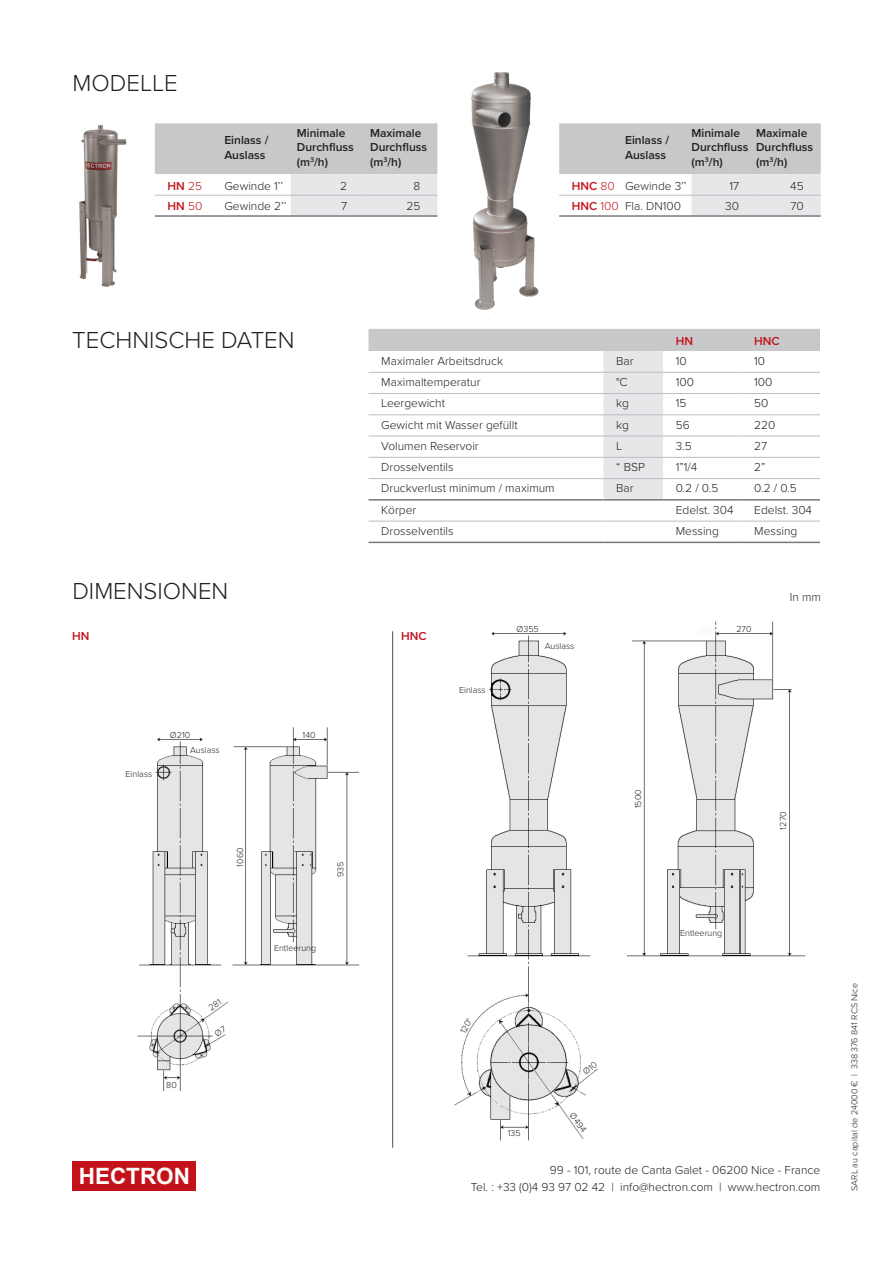
<style>
.page{position:relative;width:893px;height:1263px;background:#fff}
.page>*{position:absolute;margin:0;border:0;box-sizing:border-box;transform-origin:0 0}
.t1{font:300 24px "Proxima Nova";color:#231f20}
.t2{font:700 22.5px "Arial";color:#fff}
.t3{font:300 12px "Proxima Nova";color:#231f20}
.t4{font:600 12px/14.4px "Proxima Nova";color:#231f20}
.t5{font:600 12px "Proxima Nova";color:#c4121a}
.t6{font:300 9px "Proxima Nova";color:#231f20}
.s1{font-weight:300}
</style>
<div class="page">
<img style="left:454px;top:621px;width:352px;height:520px">
<div style="left:72px;top:1161px;width:124px;height:30px;background:#c4121a"></div>
<img style="left:471px;top:72px;width:68px;height:242px">
<img style="left:79px;top:125px;width:48px;height:162px">
<hr style="left:392px;top:631px;width:1px;height:517px;background:#636366">
<img style="left:137px;top:727px;width:223px;height:364px">
<svg style="left:369px;top:520px;width:294px;height:22px"></svg>
<svg style="left:369px;top:329px;width:451px;height:170px"></svg>
<hr style="left:369px;top:542px;width:234px;height:1px;background:#76787b">
<hr style="left:603px;top:542px;width:60px;height:1px;background:#76787b">
<hr style="left:663px;top:542px;width:78px;height:1px;background:#76787b">
<hr style="left:741px;top:542px;width:79px;height:1px;background:#76787b">
<hr style="left:369px;top:499px;width:234px;height:2px;background:#76787b">
<hr style="left:603px;top:499px;width:60px;height:2px;background:#76787b">
<hr style="left:663px;top:499px;width:78px;height:2px;background:#76787b">
<hr style="left:741px;top:499px;width:79px;height:2px;background:#76787b">
<hr style="left:369px;top:372px;width:234px;height:1px;background:#bcbdc0">
<hr style="left:603px;top:372px;width:60px;height:1px;background:#bcbdc0">
<hr style="left:663px;top:372px;width:78px;height:1px;background:#bcbdc0">
<hr style="left:741px;top:372px;width:79px;height:1px;background:#bcbdc0">
<hr style="left:369px;top:393px;width:234px;height:1px;background:#bcbdc0">
<hr style="left:603px;top:393px;width:60px;height:1px;background:#bcbdc0">
<hr style="left:663px;top:393px;width:78px;height:1px;background:#bcbdc0">
<hr style="left:741px;top:393px;width:79px;height:1px;background:#bcbdc0">
<hr style="left:369px;top:414px;width:234px;height:1px;background:#bcbdc0">
<hr style="left:603px;top:414px;width:60px;height:1px;background:#bcbdc0">
<hr style="left:663px;top:414px;width:78px;height:1px;background:#bcbdc0">
<hr style="left:741px;top:414px;width:79px;height:1px;background:#bcbdc0">
<hr style="left:369px;top:436px;width:234px;height:1px;background:#bcbdc0">
<hr style="left:603px;top:436px;width:60px;height:1px;background:#bcbdc0">
<hr style="left:663px;top:436px;width:78px;height:1px;background:#bcbdc0">
<hr style="left:741px;top:436px;width:79px;height:1px;background:#bcbdc0">
<hr style="left:369px;top:457px;width:234px;height:1px;background:#bcbdc0">
<hr style="left:603px;top:457px;width:60px;height:1px;background:#bcbdc0">
<hr style="left:663px;top:457px;width:78px;height:1px;background:#bcbdc0">
<hr style="left:741px;top:457px;width:79px;height:1px;background:#bcbdc0">
<hr style="left:369px;top:478px;width:234px;height:1px;background:#bcbdc0">
<hr style="left:603px;top:478px;width:60px;height:1px;background:#bcbdc0">
<hr style="left:663px;top:478px;width:78px;height:1px;background:#bcbdc0">
<hr style="left:741px;top:478px;width:79px;height:1px;background:#bcbdc0">
<hr style="left:369px;top:521px;width:234px;height:1px;background:#bcbdc0">
<hr style="left:603px;top:521px;width:60px;height:1px;background:#bcbdc0">
<hr style="left:663px;top:521px;width:78px;height:1px;background:#bcbdc0">
<hr style="left:741px;top:521px;width:79px;height:1px;background:#bcbdc0">
<svg style="left:155px;top:123px;width:282px;height:92px"></svg>
<hr style="left:155px;top:215px;width:69px;height:2px;background:#76787b">
<hr style="left:224px;top:215px;width:67px;height:2px;background:#76787b">
<hr style="left:291px;top:215px;width:73px;height:2px;background:#76787b">
<hr style="left:364px;top:215px;width:73px;height:2px;background:#76787b">
<hr style="left:155px;top:195px;width:69px;height:1px;background:#bcbdc0">
<hr style="left:224px;top:195px;width:67px;height:1px;background:#bcbdc0">
<hr style="left:291px;top:195px;width:73px;height:1px;background:#bcbdc0">
<hr style="left:364px;top:195px;width:73px;height:1px;background:#bcbdc0">
<svg style="left:559px;top:123px;width:262px;height:92px"></svg>
<hr style="left:559px;top:215px;width:66px;height:2px;background:#76787b">
<hr style="left:625px;top:215px;width:67px;height:2px;background:#76787b">
<hr style="left:692px;top:215px;width:64px;height:2px;background:#76787b">
<hr style="left:756px;top:215px;width:65px;height:2px;background:#76787b">
<hr style="left:559px;top:195px;width:66px;height:1px;background:#bcbdc0">
<hr style="left:625px;top:195px;width:67px;height:1px;background:#bcbdc0">
<hr style="left:692px;top:195px;width:64px;height:1px;background:#bcbdc0">
<hr style="left:756px;top:195px;width:65px;height:1px;background:#bcbdc0">
<svg style="left:214px;top:1026px;width:12px;height:11px"></svg>
<svg style="left:208px;top:999px;width:14px;height:11px"></svg>
<svg style="left:583px;top:1061px;width:14px;height:14px"></svg>
<p class="t1" style="left:73px;top:65px;width:107px">MODELLE</p>
<p class="t4" style="left:224px;top:133px;width:46px">Einlass /</p>
<p class="t4" style="left:224px;top:147px;width:43px">Auslass</p>
<p class="t4" style="left:297px;top:125px;width:58px">Minimale<br>Durchfluss (m<sup>3</sup>/h)</p>
<p class="t4" style="left:370px;top:125px;width:58px">Maximale<br>Durchfluss (m<sup>3</sup>/h)</p>
<p class="t4" style="left:625px;top:133px;width:46px">Einlass /</p>
<p class="t4" style="left:625px;top:147px;width:43px">Auslass</p>
<p class="t4" style="left:692px;top:125px;width:58px">Minimale<br>Durchfluss (m<sup>3</sup>/h)</p>
<p class="t4" style="left:756px;top:125px;width:58px">Maximale<br>Durchfluss (m<sup>3</sup>/h)</p>
<p class="t5" style="left:168px;top:177px;width:36px">HN <span class="s1">25</span></p>
<p class="t3" style="left:224px;top:177px;width:60px">Gewinde 1’’</p>
<p class="t3" style="left:340px;top:177px;width:8px">2</p>
<p class="t3" style="left:414px;top:177px;width:8px">8</p>
<p class="t5" style="left:168px;top:197px;width:36px">HN <span class="s1">50</span></p>
<p class="t3" style="left:224px;top:197px;width:64px">Gewinde 2’’</p>
<p class="t3" style="left:341px;top:197px;width:8px">7</p>
<p class="t3" style="left:406px;top:197px;width:15px">25</p>
<p class="t5" style="left:572px;top:177px;width:44px">HNC <span class="s1">80</span></p>
<p class="t3" style="left:625px;top:177px;width:63px">Gewinde 3’’</p>
<p class="t3" style="left:729px;top:177px;width:11px">17</p>
<p class="t3" style="left:790px;top:177px;width:15px">45</p>
<p class="t5" style="left:572px;top:197px;width:48px">HNC <span class="s1">100</span></p>
<p class="t3" style="left:625px;top:197px;width:58px">Fla. DN100</p>
<p class="t3" style="left:725px;top:197px;width:15px">30</p>
<p class="t3" style="left:790px;top:197px;width:15px">70</p>
<p class="t1" style="left:72px;top:322px;width:224px">TECHNISCHE DATEN</p>
<p class="t5" style="left:676px;top:332px;width:19px">HN</p>
<p class="t5" style="left:754px;top:332px;width:27px">HNC</p>
<p class="t3" style="left:381px;top:352px;width:123px">Maximaler Arbeitsdruck</p>
<p class="t3" style="left:616px;top:352px;width:19px">Bar</p>
<p class="t3" style="left:676px;top:352px;width:12px">10</p>
<p class="t3" style="left:754px;top:352px;width:12px">10</p>
<p class="t3" style="left:381px;top:373px;width:101px">Maximaltemperatur</p>
<p class="t3" style="left:616px;top:373px;width:13px">°C</p>
<p class="t3" style="left:676px;top:373px;width:20px">100</p>
<p class="t3" style="left:754px;top:373px;width:20px">100</p>
<p class="t3" style="left:381px;top:394px;width:65px">Leergewicht</p>
<p class="t3" style="left:616px;top:394px;width:14px">kg</p>
<p class="t3" style="left:676px;top:394px;width:12px">15</p>
<p class="t3" style="left:754px;top:394px;width:16px">50</p>
<p class="t3" style="left:381px;top:416px;width:138px">Gewicht mit Wasser gefüllt</p>
<p class="t3" style="left:616px;top:416px;width:14px">kg</p>
<p class="t3" style="left:676px;top:416px;width:15px">56</p>
<p class="t3" style="left:754px;top:416px;width:23px">220</p>
<p class="t3" style="left:381px;top:437px;width:99px">Volumen Reservoir</p>
<p class="t3" style="left:616px;top:437px;width:8px">L</p>
<p class="t3" style="left:676px;top:437px;width:18px">3.5</p>
<p class="t3" style="left:754px;top:437px;width:15px">27</p>
<p class="t3" style="left:381px;top:458px;width:74px">Drosselventils</p>
<p class="t3" style="left:616px;top:458px;width:30px">“ BSP</p>
<p class="t3" style="left:676px;top:458px;width:23px">1”1/4</p>
<p class="t3" style="left:754px;top:458px;width:13px">2”</p>
<p class="t3" style="left:381px;top:479px;width:175px">Druckverlust minimum / maximum</p>
<p class="t3" style="left:616px;top:479px;width:19px">Bar</p>
<p class="t3" style="left:676px;top:479px;width:44px">0.2 / 0.5</p>
<p class="t3" style="left:754px;top:479px;width:44px">0.2 / 0.5</p>
<p class="t3" style="left:381px;top:501px;width:37px">Körper</p>
<p class="t3" style="left:676px;top:501px;width:59px">Edelst. 304</p>
<p class="t3" style="left:754px;top:501px;width:59px">Edelst. 304</p>
<p class="t3" style="left:381px;top:522px;width:74px">Drosselventils</p>
<p class="t3" style="left:676px;top:522px;width:45px">Messing</p>
<p class="t3" style="left:754px;top:522px;width:45px">Messing</p>
<p class="t1" style="left:72px;top:573px;width:157px">DIMENSIONEN</p>
<p class="t3" style="left:790px;top:588px;width:33px">In mm</p>
<p class="t5" style="left:72px;top:627px;width:19px">HN</p>
<p class="t5" style="left:401px;top:627px;width:27px">HNC</p>
<p class="t6" style="left:517px;top:622px;width:24px">Ø355</p>
<p class="t6" style="left:736px;top:622px;width:17px">270</p>
<p class="t6" style="left:126px;top:767px;width:28px">Einlass</p>
<p class="t6" style="left:170px;top:728px;width:22px">Ø210</p>
<p class="t6" style="left:303px;top:728px;width:15px">140</p>
<p class="t6" style="left:190px;top:743px;width:31px">Auslass</p>
<p class="t6" style="left:234px;top:867px;width:20px;rotate:-90deg">1060</p>
<p class="t6" style="left:334px;top:877px;width:17px;rotate:-90deg">935</p>
<p class="t6" style="left:274px;top:941px;width:44px">Entleerung</p>
<p class="t6" style="left:166px;top:1078px;width:12px">80</p>
<p class="t2" style="left:79px;top:1160px;width:113px">HECTRON</p>
<p class="t6" style="left:459px;top:683px;width:28px">Einlass</p>
<p class="t6" style="left:545px;top:639px;width:31px">Auslass</p>
<p class="t6" style="left:631px;top:808px;width:20px;rotate:-90deg">1500</p>
<p class="t6" style="left:456px;top:1029px;width:18px;rotate:-61deg">120°</p>
<p class="t6" style="left:508px;top:1126px;width:14px">135</p>
<p class="t6" style="left:577px;top:1109px;width:23px;rotate:53deg">Ø494</p>
<p class="t6" style="left:680px;top:926px;width:44px">Entleerung</p>
<p class="t6" style="left:776px;top:829px;width:19px;rotate:-90deg">1270</p>
<p class="t3" style="left:550px;top:1161px;width:272px">99 - 101, route de Canta Galet - 06200 Nice - France</p>
<p class="t3" style="left:471px;top:1178px;width:351px">Tel. : +33 (0)4 93 97 02 42 | info@hectron.com | www.hectron.com</p>
<p class="t6" style="left:848px;top:1191px;width:209px;rotate:-90deg">SARL au capital de 24000 € | 338 376 841 RCS Nice</p>
</div>
